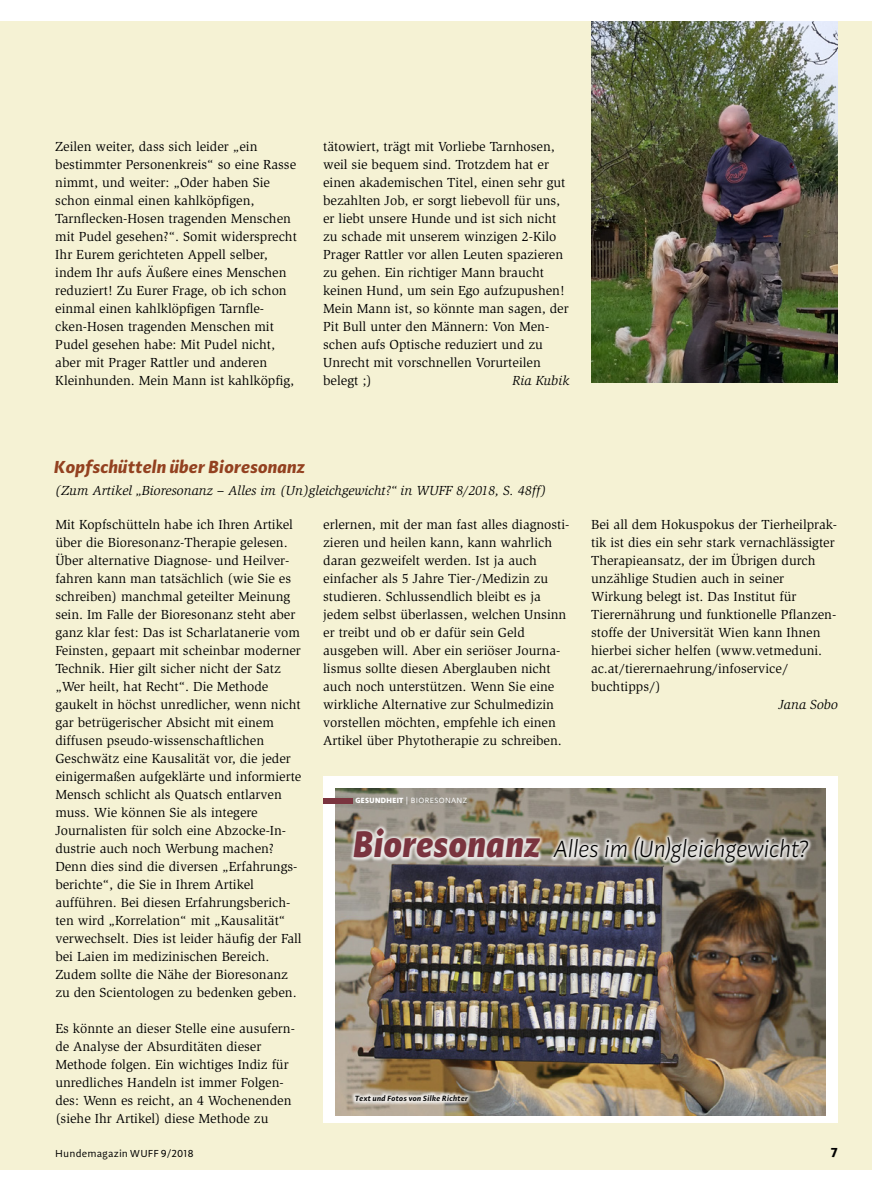
<style>
.page{position:relative;width:893px;height:1191px;background:#fff}
.page>*{position:absolute;margin:0;border:0;box-sizing:border-box;transform-origin:0 0}
.t1{font:italic 300 24.15px "Adagio Sans";color:#000;scale:.9 1}
.t2{font:italic 700 18px "Adagio Sans";color:#934120}
.t3{font:13.5px/18px "Slimbach";color:#000}
.t4{font:italic 13.5px "Slimbach";color:#000}
.t5{font:700 13.5px "Adagio Sans";color:#000}
.t6{font:10.5px "Adagio Sans";letter-spacing:.01em;color:#000}
.t7{font:italic 600 7.8px "Adagio Sans";letter-spacing:.025em;color:#000}
.t8{font:7.8px "Adagio Sans";letter-spacing:.04em;color:#fff}
.s1{font-weight:900}
.s2{font-weight:900;font-size:38.1px;color:#7a343f}
</style>
<div class="page">
<div style="left:0;top:21px;width:872px;height:1148px;background:#f5f2d4"></div>
<img style="left:591px;top:21px;width:247px;height:362px">
<div style="left:324px;top:776px;width:514px;height:347px;background:#fff"></div>
<img style="left:336px;top:788px;width:490px;height:327px">
<div style="left:324px;top:798px;width:29px;height:5px;background:#7a343f"></div>
<div style="left:351px;top:1091px;width:121px;height:14px;background:#fff;opacity:.75"></div>
<div style="left:349px;top:824px;width:463px;height:43px;background:#fff;opacity:.75"></div>
<p class="t3" style="left:55px;top:137px;width:243px">Zeilen weiter, dass sich leider „ein bestimmter Personenkreis“ so eine Rasse nimmt, und weiter: „Oder haben Sie schon einmal einen kahlköpfigen, Tarnflecken-Hosen tragenden Menschen mit Pudel gesehen?“. Somit widersprecht Ihr Eurem gerichteten Appell selber, indem Ihr aufs Äußere eines Menschen reduziert! Zu Eurer Frage, ob ich schon einmal einen kahlklöpfigen Tarnfle&shy;cken-Hosen tragenden Menschen mit Pudel gesehen habe: Mit Pudel nicht, aber mit Prager Rattler und anderen Kleinhunden. Mein Mann ist kahlköpfig,</p>
<p class="t3" style="left:323px;top:137px;width:247px">tätowiert, trägt mit Vorliebe Tarnhosen, weil sie bequem sind. Trotzdem hat er einen akademischen Titel, einen sehr gut bezahlten Job, er sorgt liebevoll für uns, er liebt unsere Hunde und ist sich nicht zu schade mit unserem winzigen 2-Kilo Prager Rattler vor allen Leuten spazieren zu gehen. Ein richtiger Mann braucht keinen Hund, um sein Ego aufzupushen!<br>Mein Mann ist, so könnte man sagen, der Pit Bull unter den Männern: Von Men&shy;schen aufs Optische reduziert und zu Unrecht mit vorschnellen Vorurteilen belegt ;)</p>
<p class="t4" style="left:513px;top:372px;width:59px">Ria Kubik</p>
<h2 class="t2" style="left:55px;top:455px;width:252px">Kopfschütteln über Bioresonanz</h2>
<p class="t4" style="left:55px;top:483px;width:492px">(Zum Artikel „Bioresonanz – Alles im (Un)gleichgewicht?“ in WUFF 8/2018, S. 48ff)</p>
<p class="t3" style="left:55px;top:515px;width:248px">Mit Kopfschütteln habe ich Ihren Artikel über die Bioresonanz-Therapie gelesen.<br>Über alternative Diagnose- und Heilver&shy;fahren kann man tatsächlich (wie Sie es schreiben) manchmal geteilter Meinung sein. Im Falle der Bioresonanz steht aber ganz klar fest: Das ist Scharlatanerie vom Feinsten, gepaart mit scheinbar moderner Technik. Hier gilt sicher nicht der Satz „Wer heilt, hat Recht“. Die Methode gaukelt in höchst unredlicher, wenn nicht gar betrügerischer Absicht mit einem diffusen pseudo-wissenschaftlichen Geschwätz eine Kausalität vor, die jeder einigermaßen aufgeklärte und informierte Mensch schlicht als Quatsch entlarven muss. Wie können Sie als integere Journalisten für solch eine Abzocke-In&shy;dustrie auch noch Werbung machen?<br>Denn dies sind die diversen „Erfahrungs&shy;berichte“, die Sie in Ihrem Artikel aufführen. Bei diesen Erfahrungsberich&shy;ten wird „Korrelation“ mit „Kausalität“ verwechselt. Dies ist leider häufig der Fall bei Laien im medizinischen Bereich.<br>Zudem sollte die Nähe der Bioresonanz zu den Scientologen zu bedenken geben.</p>
<p class="t3" style="left:55px;top:1019px;width:241px">Es könnte an dieser Stelle eine ausufern&shy;de Analyse der Absurditäten dieser Methode folgen. Ein wichtiges Indiz für unredliches Handeln ist immer Folgen&shy;des: Wenn es reicht, an 4 Wochenenden (siehe Ihr Artikel) diese Methode zu</p>
<p class="t3" style="left:323px;top:515px;width:248px">erlernen, mit der man fast alles diagnosti&shy;zieren und heilen kann, kann wahrlich daran gezweifelt werden. Ist ja auch einfacher als 5 Jahre Tier-/Medizin zu studieren. Schlussendlich bleibt es ja jedem selbst überlassen, welchen Unsinn er treibt und ob er dafür sein Geld ausgeben will. Aber ein seriöser Journa&shy;lismus sollte diesen Aberglauben nicht auch noch unterstützen. Wenn Sie eine wirkliche Alternative zur Schulmedizin vorstellen möchten, empfehle ich einen Artikel über Phytotherapie zu schreiben.</p>
<p class="t3" style="left:591px;top:515px;width:248px">Bei all dem Hokuspokus der Tierheilprak&shy;tik ist dies ein sehr stark vernachlässigter Therapieansatz, der im Übrigen durch unzählige Studien auch in seiner Wirkung belegt ist. Das Institut für Tierernährung und funktionelle Pflanzen&shy;stoffe der Universität Wien kann Ihnen hierbei sicher helfen (www.vetmeduni. ac.at/tierernaehrung/infoservice/ buchtipps/)</p>
<p class="t4" style="left:778px;top:696px;width:61px">Jana Sobo</p>
<p class="t8" style="left:355px;top:795px;width:113px"><span class="s1">GESUNDHEIT</span> | BIORESONANZ</p>
<h1 class="t1" style="left:355px;top:834px;width:506px"><span class="s2">Bioresonanz</span> Alles im (Un)gleichgewicht?</h1>
<p class="t7" style="left:355px;top:1093px;width:115px">Text und Fotos von Silke Richter</p>
<p class="t6" style="left:55px;top:1146px;width:140px">Hundemagazin WUFF 9/2018</p>
<p class="t5" style="left:831px;top:1143px;width:8px">7</p>
</div>
